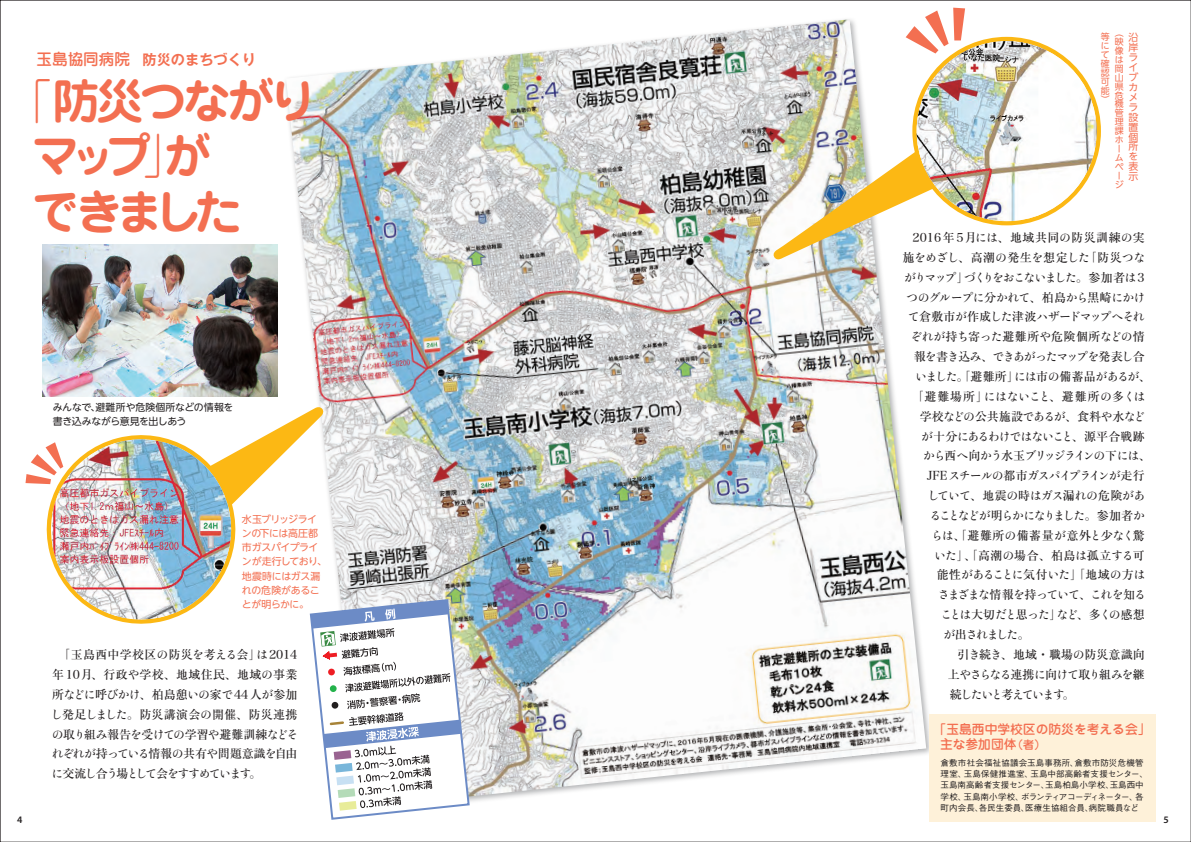
<style>
.page{position:relative;width:1191px;height:842px;background:#fff}
.page>*{position:absolute;margin:0;border:0;box-sizing:border-box;transform-origin:0 0}
.t1{font:700 47.5px/55.3px "Jun 501 Pro";letter-spacing:-.1em;color:#f36f51}
.t2{font:700 14.2px "Gothic MB101 Pr 5 De";color:#f36f51}
.t3{font:500 12.8px/15.6px "Jun 34 Pro";color:#f36f51}
.t4{font:12px/19.8px "Yutuki 5 Go K Std W4";letter-spacing:-.125em;color:#231f20;text-align:justify}
.t5{font:500 12px "Ryumin Pr 5";letter-spacing:.025em;color:#231f20}
.t6{font:12px/19.8px "Yutuki 5 Go K Std W4";letter-spacing:-.145em;color:#231f20}
.t7{font:12px "Yutuki 5 Go K Std W4";letter-spacing:-.15em;color:#231f20}
.t8{font:12px "Yutuki 5 Go K Std W4";letter-spacing:-.085em;color:#231f20}
.t9{font:12px "Yutuki 5 Go K Std W4";letter-spacing:-.08em;color:#231f20}
.t10{font:12px "Yutuki 5 Go K Std W4";letter-spacing:-.1em;color:#231f20}
.t11{font:12px "Yutuki 5 Go K Std W4";letter-spacing:-.07em;color:#231f20}
.t12{font:12px "Yutuki 5 Go K Std W4";letter-spacing:-.18em;color:#231f20}
.t13{font:12px "Yutuki 5 Go K Std W4";letter-spacing:-.175em;color:#231f20}
.t14{font:500 12px "Ryumin Pr 5";letter-spacing:.005em;color:#231f20}
.t15{font:9.9px/9.9px "UD Shin Go NT Pro";letter-spacing:-.035em;color:#f36f51}
.t16{font:9.9px/14.2px "UD Shin Go NT Pro";letter-spacing:-.025em;color:#231f20}
.t17{font:600 9.9px "Myriad Pro";color:#231f20}
.t18{font:8.9px/8.9px "UD Shin Go NT Pro";color:#f36f51;text-align:justify}
.t19{font:500 8.5px/11.3px "Gothic BBB Pr 5";letter-spacing:.01em;color:#231f20}
.s1{font-family:"Jun 34 Pro";font-weight:500;font-size:15.6px}
.s2{font-family:"Jun 101 Pro";font-weight:300}
.s3{font-size:42.7px}
.s4{font-family:"Ryumin Pr 5";font-weight:500}
.s5{font-family:"Yutuki 5 Go K Std W4";font-weight:400}
.s6{font-size:11.5px}
</style>
<div class="page">
<img style="left:286px;top:19px;width:640px;height:783px">
<div style="left:929px;top:714px;width:226px;height:108px;background:#fef1d9"></div>
<img style="left:43px;top:244px;width:235px;height:152px">
<div style="left:912px;top:37px;width:189px;height:188px;border:9px solid #fcb814;border-radius:50%"></div>
<img style="left:776px;top:140px;width:203px;height:116px">
<svg style="left:905px;top:8px;width:60px;height:46px"></svg>
<img style="left:916px;top:41px;width:180px;height:180px;border-radius:90px">
<svg style="left:26px;top:399px;width:445px;height:421px"></svg>
<p class="t2" style="left:36px;top:48px;width:221px"><span class="s1">玉島協同病院</span> 防災のまちづくり</p>
<h1 class="t1" style="left:31px;top:69px;width:287px;text-indent:-21px"><span class="s2">「</span>防災つながりマ<span class="s3">ッ</span>プ<span class="s2">」</span>が<br>できました</h1>
<p class="t16" style="left:53px;top:400px;width:182px">みんなで、避難所や危険個所などの情報を書き込みながら意見を出しあう</p>
<p class="t15" style="left:242px;top:512px;width:86px;line-height:14.2px">水玉ブリッジラインの下には高圧都市ガスパイプラインが走行しており、地震時にはガス漏れの危険があることが明らかに。</p>
<p class="t4" style="left:58px;top:644px;width:241px">「<span class="s4">玉島西中学校区</span>の<span class="s4">防災</span>を<span class="s4">考</span>える<span class="s4">会</span>」は2014</p>
<p class="t5" style="left:52px;top:665px;width:247px">年<span class="s5">10</span>月<span class="s5">、</span>行政<span class="s5">や</span>学校<span class="s5">、</span>地域住民<span class="s5">、</span>地域<span class="s5">の</span>事業</p>
<p class="t8" style="left:52px;top:687px;width:247px"><span class="s4">所</span>などに<span class="s4">呼</span>びかけ、<span class="s4">柏島憩</span>いの<span class="s4">家</span>で44 <span class="s4">人</span>が<span class="s4">参加</span></p>
<p class="t5" style="left:51px;top:705px;width:248px"><span class="s5">し</span>発足<span class="s5">しました。</span>防災講演会<span class="s5">の</span>開催<span class="s5">、</span>防災連携</p>
<p class="t4" style="left:52px;top:724px;width:248px">の<span class="s4">取</span>り<span class="s4">組</span>み<span class="s4">報告</span>を<span class="s4">受</span>けての<span class="s4">学習</span>や<span class="s4">避難訓練</span>などそれぞれが<span class="s4">持</span>っている<span class="s4">情報</span>の<span class="s4">共有</span>や<span class="s4">問題意識</span>を<span class="s4">自由</span>に<span class="s4">交流</span>し<span class="s4">合</span>う<span class="s4">場</span>として<span class="s4">会</span>をすすめています。</p>
<p class="t18" style="left:1100px;top:32px;width:10px">等にて確認可能）</p>
<p class="t18" style="left:1115px;top:28px;width:10px;text-align:left">（映像は岡山県危機管理課ホームページ</p>
<p class="t15" style="left:1128px;top:32px;width:12px">沿岸ライブカメラ設置個所を表示</p>
<p class="t5" style="left:912px;top:228px;width:234px"><span class="s5">2016</span>年<span class="s5">5</span>月<span class="s5">には、</span>地域共同<span class="s5">の</span>防災訓練<span class="s5">の</span>実</p>
<p class="t4" style="left:902px;top:247px;width:244px"><span class="s4">施</span>をめざし、<span class="s4">高潮</span>の<span class="s4">発生</span>を<span class="s4">想定</span>した「<span class="s4">防災</span>つな</p>
<p class="t7" style="left:904px;top:270px;width:242px">がりマップ」づくりをおこないました。<span class="s4">参加者</span>は3</p>
<p class="t9" style="left:906px;top:290px;width:241px">つのグループに<span class="s4">分</span>かれて、<span class="s4">柏島</span>から<span class="s4">黒崎</span>にかけ</p>
<p class="t4" style="left:908px;top:307px;width:238px">て<span class="s4">倉敷市</span>が<span class="s4">作成</span>した<span class="s4">津波</span>ハザードマップへそれ</p>
<p class="t4" style="left:910px;top:327px;width:236px">ぞれが<span class="s4">持</span>ち<span class="s4">寄</span>った<span class="s4">避難所</span>や<span class="s4">危険個所</span>などの<span class="s4">情</span></p>
<p class="t4" style="left:913px;top:347px;width:233px"><span class="s4">報</span>を<span class="s4">書</span>き<span class="s4">込</span>み、できあがったマップを<span class="s4">発表</span>し<span class="s4">合</span></p>
<p class="t4" style="left:915px;top:366px;width:237px">いました。「<span class="s4">避難所</span>」には<span class="s4">市</span>の<span class="s4">備蓄品</span>があるが、</p>
<p class="t11" style="left:911px;top:389px;width:235px">「<span class="s4">避難場所</span>」にはないこと、<span class="s4">避難所</span>の<span class="s4">多</span>くは</p>
<p class="t6" style="left:919px;top:406px;width:227px"><span class="s4">学校</span>などの<span class="s4">公共施設</span>であるが、<span class="s4">食料</span>や<span class="s4">水</span>など</p>
<p class="t4" style="left:921px;top:426px;width:225px">が<span class="s4">十分</span>にあるわけではないこと、<span class="s4">源平合戦跡</span></p>
<p class="t7" style="left:923px;top:449px;width:229px">から<span class="s4">西</span>へ<span class="s4">向</span>かう<span class="s4">水玉</span>ブリッジラインの<span class="s4">下</span>には、</p>
<p class="t10" style="left:926px;top:469px;width:220px">JFE スチールの<span class="s4">都市</span>ガスパイプラインが<span class="s4">走行</span></p>
<p class="t8" style="left:927px;top:488px;width:220px">していて、<span class="s4">地震</span>の<span class="s4">時</span>はガス<span class="s4">漏</span>れの<span class="s4">危険</span>があ</p>
<p class="t12" style="left:929px;top:508px;width:217px">ることなどが<span class="s4">明</span>らかになりました。<span class="s4">参加者</span>か</p>
<p class="t5" style="left:931px;top:526px;width:215px"><span class="s5">らは、「</span>避難所<span class="s5">の</span>備蓄量<span class="s5">が</span>意外<span class="s5">と</span>少<span class="s5">なく</span>驚</p>
<p class="t4" style="left:934px;top:545px;width:212px">いた」、「<span class="s4">高潮</span>の<span class="s4">場合</span>、<span class="s4">柏島</span>は<span class="s4">孤立</span>する<span class="s4">可</span></p>
<p class="t6" style="left:936px;top:565px;width:210px"><span class="s4">能性</span>があることに<span class="s4">気付</span>いた」「<span class="s4">地域</span>の<span class="s4">方</span>は</p>
<p class="t4" style="left:937px;top:585px;width:210px">さまざまな<span class="s4">情報</span>を<span class="s4">持</span>っていて、これを<span class="s4">知</span>る</p>
<p class="t13" style="left:940px;top:607px;width:206px">ことは<span class="s4">大切</span>だと<span class="s4">思</span>った」など、<span class="s4">多</span>くの<span class="s4">感想</span></p>
<p class="t4" style="left:943px;top:624px;width:88px">が<span class="s4">出</span>されました。</p>
<p class="t14" style="left:945px;top:645px;width:200px">　引<span class="s5">き</span>続<span class="s5">き、</span>地域<span class="s5">・</span>職場<span class="s5">の</span>防災意識向</p>
<p class="t6" style="left:947px;top:664px;width:198px"><span class="s4">上</span>やさらなる<span class="s4">連携</span>に<span class="s4">向</span>けて<span class="s4">取</span>り<span class="s4">組</span>みを<span class="s4">継続</span>したいと<span class="s4">考</span>えています。</p>
<p class="t3" style="left:940px;top:720px;width:212px;text-indent:-6px">「玉島西中学校区の防災を考える会」主な参加団体<span class="s6">（者）</span></p>
<p class="t19" style="left:940px;top:756px;width:209px">倉敷市社会福祉協議会玉島事務所、倉敷市防災危機管理室、玉島保健推進室、玉島中部高齢者支援センター、玉島南高齢者支援センター、玉島柏島小学校、玉島西中学校、玉島南小学校、ボランティアコーディネーター、各町内会長、各民生委員、医療生協組合員、病院職員など</p>
<p class="t17" style="left:17px;top:814px;width:7px">4</p>
<p class="t17" style="left:1163px;top:814px;width:7px">5</p>
</div>
